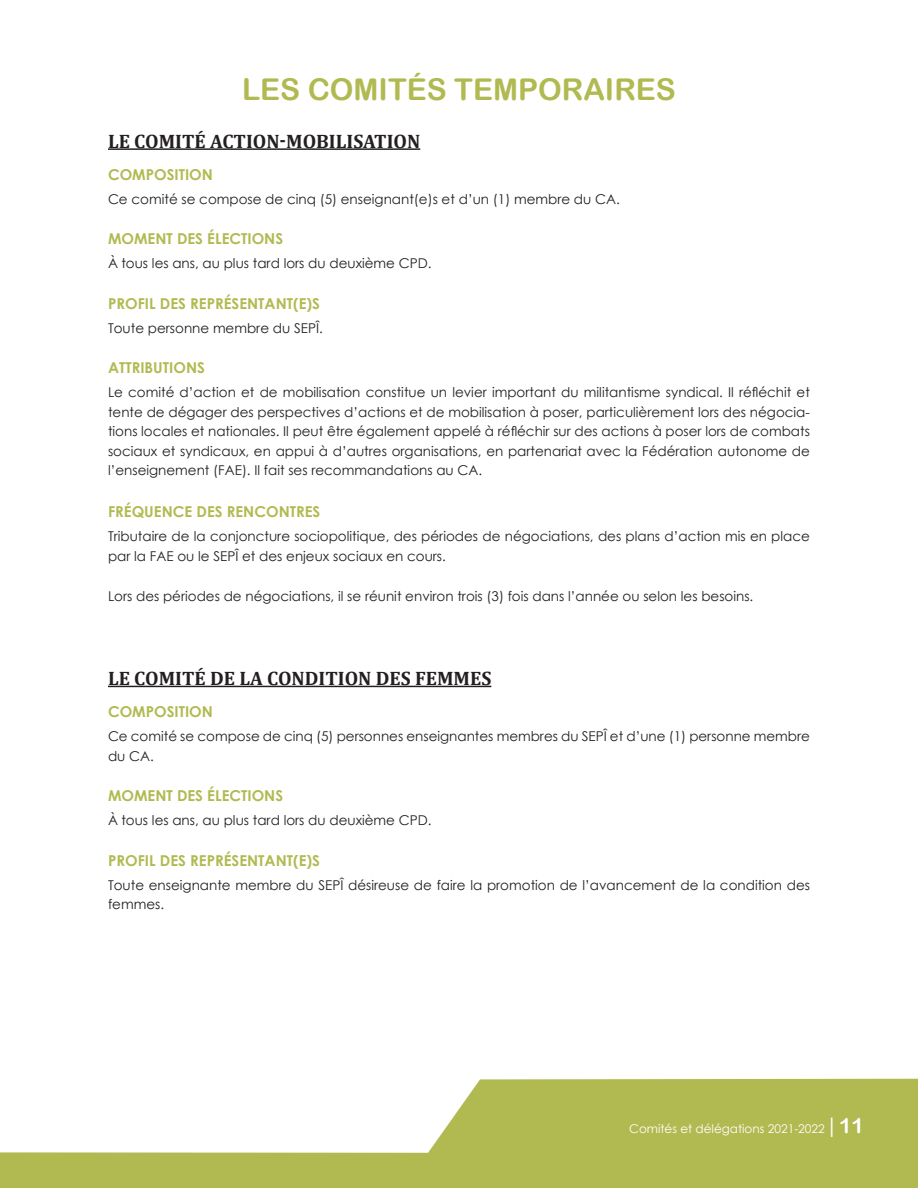
<style>
.page{position:relative;width:918px;height:1188px;background:#fff}
.page>*{position:absolute;margin:0;border:0;box-sizing:border-box;transform-origin:0 0}
.t1{font:30px "Arial Rounded MT Bold";color:#b1ba51}
.t2{font:700 19.5px "Cambria";color:#231f20}
.t3{font:700 15px "Century Gothic";color:#b1ba51}
.t4{font:13.5px/19.5px "Century Gothic";color:#231f20}
.t5{font:12px "Century Gothic";color:#fff}
.s1{font-size:21px}
.s2{font-family:"Arial Rounded MT Bold";font-size:21px}
</style>
<div class="page">
<svg style="left:0;top:1079px;width:918px;height:109px;fill:#b1ba51"></svg>
<hr style="left:108px;top:148px;width:312px;height:2px;background:#231f20">
<hr style="left:108px;top:686px;width:383px;height:1px;background:#231f20">
<h1 class="t1" style="left:242px;top:72px;width:435px">LES COMITÉS TEMPORAIRES</h1>
<h2 class="t2" style="left:108px;top:128px;width:314px">LE COMITÉ ACTION-MOBILISATION</h2>
<p class="t3" style="left:108px;top:163px;width:106px">COMPOSITION</p>
<p class="t4" style="left:108px;top:189px;width:513px">Ce comité se compose de cinq (5) enseignant(e)s et d’un (1) membre du CA.</p>
<p class="t3" style="left:108px;top:228px;width:177px">MOMENT DES ÉLECTIONS</p>
<p class="t4" style="left:108px;top:254px;width:325px">À tous les ans, au plus tard lors du deuxième CPD.</p>
<p class="t3" style="left:108px;top:292px;width:214px">PROFIL DES REPRÉSENTANT(E)S</p>
<p class="t4" style="left:108px;top:318px;width:216px">Toute personne membre du SEPÎ.</p>
<p class="t3" style="left:108px;top:357px;width:98px">ATTRIBUTIONS</p>
<p class="t4" style="left:108px;top:383px;width:704px;text-align:justify">Le comité d’action et de mobilisation constitue un levier important du militantisme syndical. Il réfléchit et tente de dégager des perspectives d’actions et de mobilisation à poser, particulièrement lors des négocia&shy;tions locales et nationales. Il peut être également appelé à réfléchir sur des actions à poser lors de combats sociaux et syndicaux, en appui à d’autres organisations, en partenariat avec la Fédération autonome de l’enseignement (FAE). Il fait ses recommandations au CA.</p>
<p class="t3" style="left:108px;top:501px;width:214px">FRÉQUENCE DES RENCONTRES</p>
<p class="t4" style="left:108px;top:527px;width:703px">Tributaire de la conjoncture sociopolitique, des périodes de négociations, des plans d’action mis en place par la FAE ou le SEPÎ et des enjeux sociaux en cours.</p>
<p class="t4" style="left:108px;top:587px;width:647px">Lors des périodes de négociations, il se réunit environ trois (3) fois dans l’année ou selon les besoins.</p>
<h2 class="t2" style="left:108px;top:665px;width:385px">LE COMITÉ DE LA CONDITION DES FEMMES</h2>
<p class="t3" style="left:108px;top:700px;width:106px">COMPOSITION</p>
<p class="t4" style="left:108px;top:726px;width:704px">Ce comité se compose de cinq (5) personnes enseignantes membres du SEPÎ et d’une (1) personne membre du CA.</p>
<p class="t3" style="left:108px;top:784px;width:177px">MOMENT DES ÉLECTIONS</p>
<p class="t4" style="left:108px;top:810px;width:325px">À tous les ans, au plus tard lors du deuxième CPD.</p>
<p class="t3" style="left:108px;top:849px;width:214px">PROFIL DES REPRÉSENTANT(E)S</p>
<p class="t4" style="left:108px;top:875px;width:704px">Toute enseignante membre du SEPÎ désireuse de faire la promotion de l’avancement de la condition des femmes.</p>
<p class="t5" style="left:629px;top:1121px;width:236px">Comités et délégations 2021-2022<span class="s1">|</span><span class="s2">11</span></p>
</div>
